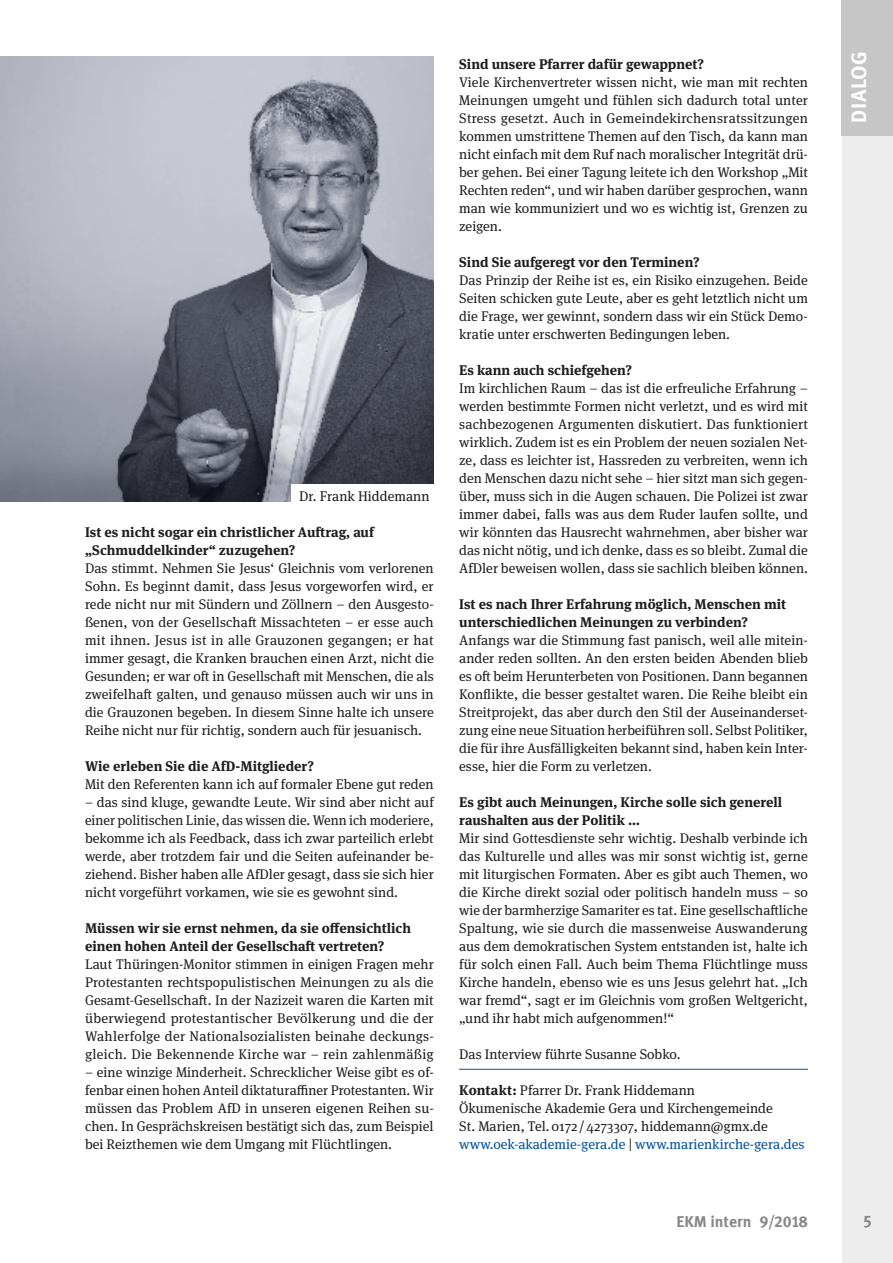
<style>
.page{position:relative;width:893px;height:1263px;background:#fff}
.page>*{position:absolute;margin:0;border:0;box-sizing:border-box;transform-origin:0 0}
.t1{font:700 21px "Meta Offc";letter-spacing:.025em;color:#fff}
.t2{font:700 16.5px "Meta Offc";color:#878787}
.t3{font:700 15.75px "Meta Offc";color:#878787}
.Fließtext{font:13.95px/18px "Meta Serif OT";color:#1d1d1b;text-align:justify}
.H7_10_5pt_fett{font:700 13.95px/18px "Meta Serif OT";color:#1d1d1b}
.Kontakt{font:13.95px/18px "Meta Serif OT";color:#1d1d1b}
.Bildunterschrift{font:13.95px "Meta Serif OT";color:#1d1d1b}
.s1{font-weight:700}
.s2{color:#004f9f}
</style>
<div class="page">
<div style="left:842px;top:0;width:51px;height:1263px;background:#ededed"></div>
<hr style="left:459px;top:1069px;width:349px;height:1px;background:#004f9f">
<img style="left:0;top:57px;width:434px;height:444px">
<div style="left:291px;top:484px;width:143px;height:17px;background:#fff"></div>
<div style="left:842px;top:0;width:51px;height:136px;background:#c6c6c6"></div>
<p class="Bildunterschrift" style="left:299px;top:487px;width:132px">Dr. Frank Hiddemann</p>
<p class="H7_10_5pt_fett" style="left:85px;top:523px;width:290px">Ist es nicht sogar ein christlicher Auftrag, auf „Schmuddelkinder“ zuzugehen?</p>
<p class="Fließtext" style="left:85px;top:559px;width:350px">Das stimmt. Nehmen Sie Jesus‘ Gleichnis vom verlorenen Sohn. Es beginnt damit, dass Jesus vorgeworfen wird, er rede nicht nur mit Sündern und Zöllnern – den Ausgesto&shy;ßenen, von der Gesellschaft Missachteten – er esse auch mit ihnen. Jesus ist in alle Grauzonen gegangen; er hat immer gesagt, die Kranken brauchen einen Arzt, nicht die Gesunden; er war oft in Gesellschaft mit Menschen, die als zweifelhaft galten, und genauso müssen auch wir uns in die Grauzonen begeben. In diesem Sinne halte ich unsere Reihe nicht nur für richtig, sondern auch für jesuanisch.</p>
<p class="H7_10_5pt_fett" style="left:85px;top:757px;width:230px">Wie erleben Sie die AfD-Mitglieder?</p>
<p class="Fließtext" style="left:85px;top:775px;width:350px">Mit den Referenten kann ich auf formaler Ebene gut reden</p>
<p class="Fließtext" style="left:85px;top:793px;width:350px">– das sind kluge, gewandte Leute. Wir sind aber nicht auf einer politischen Linie, das wissen die. Wenn ich moderiere, bekomme ich als Feedback, dass ich zwar parteilich erlebt werde, aber trotzdem fair und die Seiten aufeinander be&shy;ziehend. Bisher haben alle AfDler gesagt, dass sie sich hier nicht vorgeführt vorkamen, wie sie es gewohnt sind.</p>
<p class="H7_10_5pt_fett" style="left:85px;top:919px;width:328px">Müssen wir sie ernst nehmen, da sie offensichtlich einen hohen Anteil der Gesellschaft vertreten?</p>
<p class="Fließtext" style="left:85px;top:955px;width:350px">Laut Thüringen-Monitor stimmen in einigen Fragen mehr Protestanten rechtspopulistischen Meinungen zu als die Gesamt-Gesellschaft. In der Nazizeit waren die Karten mit überwiegend protestantischer Bevölkerung und die der Wahlerfolge der Nationalsozialisten beinahe deckungs&shy;gleich. Die Bekennende Kirche war – rein zahlenmäßig</p>
<p class="Fließtext" style="left:85px;top:1063px;width:350px">– eine winzige Minderheit. Schrecklicher Weise gibt es of&shy;fenbar einen hohen Anteil diktaturaffiner Protestanten. Wir müssen das Problem AfD in unseren eigenen Reihen su&shy;chen. In Gesprächskreisen bestätigt sich das, zum Beispiel bei Reizthemen wie dem Umgang mit Flüchtlingen.</p>
<p class="H7_10_5pt_fett" style="left:459px;top:55px;width:246px">Sind unsere Pfarrer dafür gewappnet?</p>
<p class="Fließtext" style="left:459px;top:73px;width:350px">Viele Kirchenvertreter wissen nicht, wie man mit rechten Meinungen umgeht und fühlen sich dadurch total unter Stress gesetzt. Auch in Gemeindekirchensratssitzungen kommen umstrittene Themen auf den Tisch, da kann man nicht einfach mit dem Ruf nach moralischer Integrität drü&shy;ber gehen. Bei einer Tagung leitete ich den Workshop „Mit Rechten reden“, und wir haben darüber gesprochen, wann man wie kommuniziert und wo es wichtig ist, Grenzen zu zeigen.</p>
<p class="H7_10_5pt_fett" style="left:459px;top:253px;width:242px">Sind Sie aufgeregt vor den Terminen?</p>
<p class="Fließtext" style="left:459px;top:271px;width:350px">Das Prinzip der Reihe ist es, ein Risiko einzugehen. Beide Seiten schicken gute Leute, aber es geht letztlich nicht um die Frage, wer gewinnt, sondern dass wir ein Stück Demo&shy;kratie unter erschwerten Bedingungen leben.</p>
<p class="H7_10_5pt_fett" style="left:459px;top:361px;width:174px">Es kann auch schiefgehen?</p>
<p class="Fließtext" style="left:459px;top:379px;width:350px">Im kirchlichen Raum – das ist die erfreuliche Erfahrung – werden bestimmte Formen nicht verletzt, und es wird mit sachbezogenen Argumenten diskutiert. Das funktioniert wirklich. Zudem ist es ein Problem der neuen sozialen Net&shy;ze, dass es leichter ist, Hassreden zu verbreiten, wenn ich den Menschen dazu nicht sehe – hier sitzt man sich gegen&shy;über, muss sich in die Augen schauen. Die Polizei ist zwar immer dabei, falls was aus dem Ruder laufen sollte, und wir könnten das Hausrecht wahrnehmen, aber bisher war das nicht nötig, und ich denke, dass es so bleibt. Zumal die AfDler beweisen wollen, dass sie sachlich bleiben können.</p>
<p class="H7_10_5pt_fett" style="left:459px;top:595px;width:328px">Ist es nach Ihrer Erfahrung möglich, Menschen mit unterschiedlichen Meinungen zu verbinden?</p>
<p class="Fließtext" style="left:459px;top:631px;width:350px">Anfangs war die Stimmung fast panisch, weil alle mitein&shy;ander reden sollten. An den ersten beiden Abenden blieb es oft beim Herunterbeten von Positionen. Dann begannen Konflikte, die besser gestaltet waren. Die Reihe bleibt ein Streitprojekt, das aber durch den Stil der Auseinanderset&shy;zung eine neue Situation herbeiführen soll. Selbst Politiker, die für ihre Ausfälligkeiten bekannt sind, haben kein Inter&shy;esse, hier die Form zu verletzen.</p>
<p class="H7_10_5pt_fett" style="left:459px;top:793px;width:324px">Es gibt auch Meinungen, Kirche solle sich generell raushalten aus der Politik …</p>
<p class="Fließtext" style="left:459px;top:829px;width:350px">Mir sind Gottesdienste sehr wichtig. Deshalb verbinde ich das Kulturelle und alles was mir sonst wichtig ist, gerne mit liturgischen Formaten. Aber es gibt auch Themen, wo die Kirche direkt sozial oder politisch handeln muss – so wie der barmherzige Samariter es tat. Eine gesellschaftliche Spaltung, wie sie durch die massenweise Auswanderung aus dem demokratischen System entstanden ist, halte ich für solch einen Fall. Auch beim Thema Flüchtlinge muss Kirche handeln, ebenso wie es uns Jesus gelehrt hat. „Ich war fremd“, sagt er im Gleichnis vom großen Weltgericht, „und ihr habt mich aufgenommen!“</p>
<p class="Fließtext" style="left:459px;top:1045px;width:223px">Das Interview führte Susanne Sobko.</p>
<p class="Kontakt" style="left:459px;top:1081px;width:347px"><span class="s1">Kontakt:</span> Pfarrer Dr. Frank Hiddemann<br>Ökumenische Akademie Gera und Kirchengemeinde<br>St. Marien, Tel.0172 /4273307, hiddemann@gmx.de <span class="s2">www.oek-akademie-gera.de</span> | <span class="s2">www.marienkirche-gera.des</span></p>
<p class="t1" style="left:846px;top:123px;width:73px;rotate:-90deg">DIALOG</p>
<p class="t3" style="left:676px;top:1212px;width:133px">EKM intern 9/2018</p>
<p class="t2" style="left:863px;top:1211px;width:11px">5</p>
</div>
